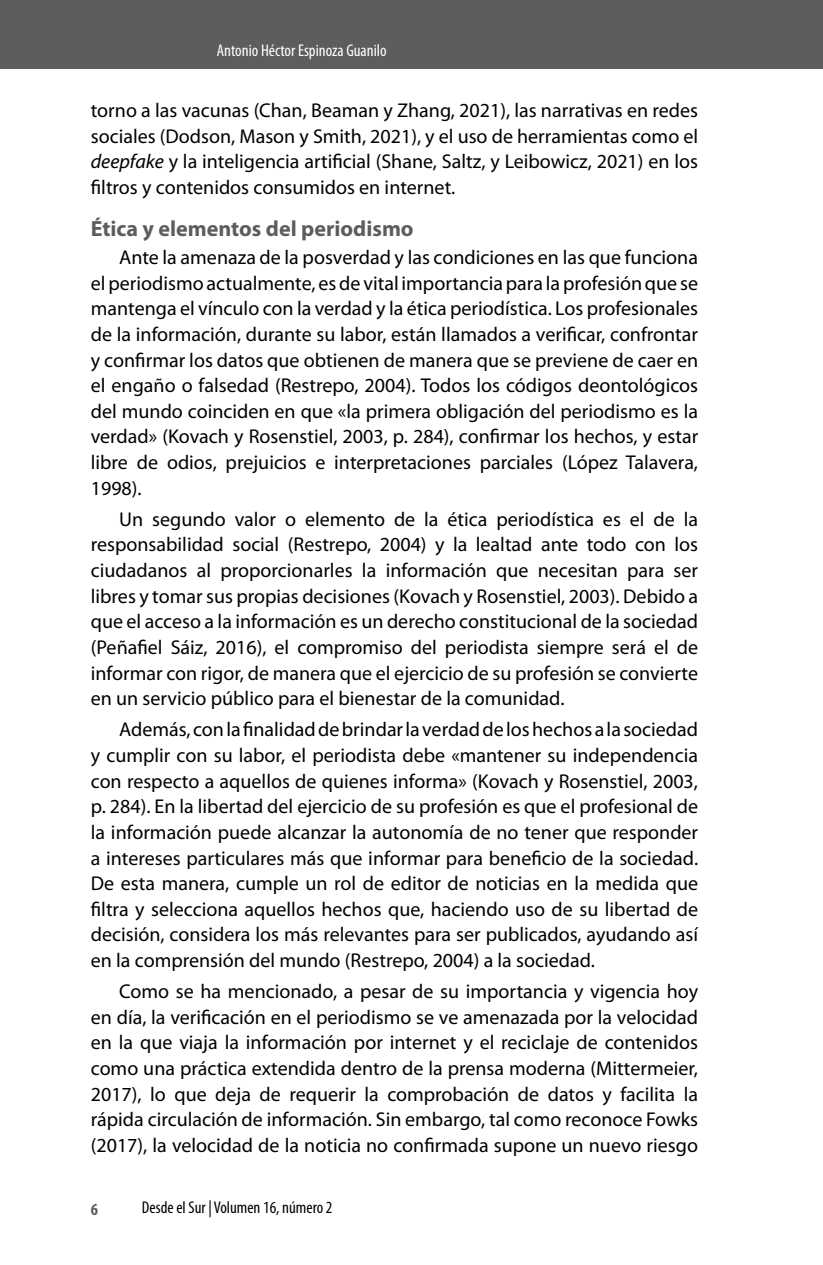
<style>
.page{position:relative;width:823px;height:1265px;background:#fff}
.page>*{position:absolute;margin:0;border:0;box-sizing:border-box;transform-origin:0 0}
.t1{font:700 22px "Myriad Pro";color:#5c5d5f}
.t2{font:20px/25.6px "Myriad Pro";color:#000;text-align:justify}
.t3{font:condensed 17px "Myriad Pro";color:#000}
.t4{font:condensed 17px "Myriad Pro";color:#fff}
.t5{font:700 condensed 17px "Myriad Pro";color:#5c5d5f}
.s1{font-style:italic}
</style>
<div class="page">
<div style="left:0;top:0;width:822px;height:68px;background:#5c5d5f"></div>
<hr style="left:822px;top:0;width:1px;height:68px;background:#5c5d5f">
<p class="t4" style="left:217px;top:40px;width:171px">Antonio Héctor Espinoza Guanilo</p>
<p class="t2" style="left:91px;top:97px;width:608px">torno a las vacunas (Chan, Beaman y Zhang, 2021), las narrativas en redes sociales (Dodson, Mason y Smith, 2021), y el uso de herramientas como el <span class="s1">deepfake</span> y la inteligencia artificial (Shane, Saltz, y Leibowicz, 2021) en los filtros y contenidos consumidos en internet.</p>
<p class="t1" style="left:91px;top:214px;width:324px">Ética y elementos del periodismo</p>
<p class="t2" style="left:91px;top:244px;width:608px;text-indent:28px">Ante la amenaza de la posverdad y las condiciones en las que funciona el periodismo actualmente, es de vital importancia para la profesión que se mantenga el vínculo con la verdad y la ética periodística. Los profesionales de la información, durante su labor, están llamados a verificar, confrontar y confirmar los datos que obtienen de manera que se previene de caer en el engaño o falsedad (Restrepo, 2004). Todos los códigos deontológicos del mundo coinciden en que «la primera obligación del periodismo es la verdad» (Kovach y Rosenstiel, 2003, p. 284), confirmar los hechos, y estar libre de odios, prejuicios e interpretaciones parciales (López Talavera, 1998).</p>
<p class="t2" style="left:91px;top:506px;width:608px;text-indent:28px">Un segundo valor o elemento de la ética periodística es el de la responsabilidad social (Restrepo, 2004) y la lealtad ante todo con los ciudadanos al proporcionarles la información que necesitan para ser libres y tomar sus propias decisiones (Kovach y Rosenstiel, 2003). Debido a que el acceso a la información es un derecho constitucional de la sociedad (Peñafiel Sáiz, 2016), el compromiso del periodista siempre será el de informar con rigor, de manera que el ejercicio de su profesión se convierte en un servicio público para el bienestar de la comunidad.</p>
<p class="t2" style="left:91px;top:716px;width:608px;text-indent:28px">Además, con la finalidad de brindar la verdad de los hechos a la sociedad y cumplir con su labor, el periodista debe «mantener su independencia con respecto a aquellos de quienes informa» (Kovach y Rosenstiel, 2003, p. 284). En la libertad del ejercicio de su profesión es que el profesional de la información puede alcanzar la autonomía de no tener que responder a intereses particulares más que informar para beneficio de la sociedad.<br>De esta manera, cumple un rol de editor de noticias en la medida que filtra y selecciona aquellos hechos que, haciendo uso de su libertad de decisión, considera los más relevantes para ser publicados, ayudando así en la comprensión del mundo (Restrepo, 2004) a la sociedad.</p>
<p class="t2" style="left:91px;top:978px;width:608px;text-indent:28px">Como se ha mencionado, a pesar de su importancia y vigencia hoy en día, la verificación en el periodismo se ve amenazada por la velocidad en la que viaja la información por internet y el reciclaje de contenidos como una práctica extendida dentro de la prensa moderna (Mittermeier, 2017), lo que deja de requerir la comprobación de datos y facilita la rápida circulación de información. Sin embargo, tal como reconoce Fowks (2017), la velocidad de la noticia no confirmada supone un nuevo riesgo</p>
<p class="t5" style="left:91px;top:1198px;width:9px">6</p>
<p class="t3" style="left:142px;top:1196px;width:192px">Desde el Sur | Volumen 16, número 2</p>
</div>
